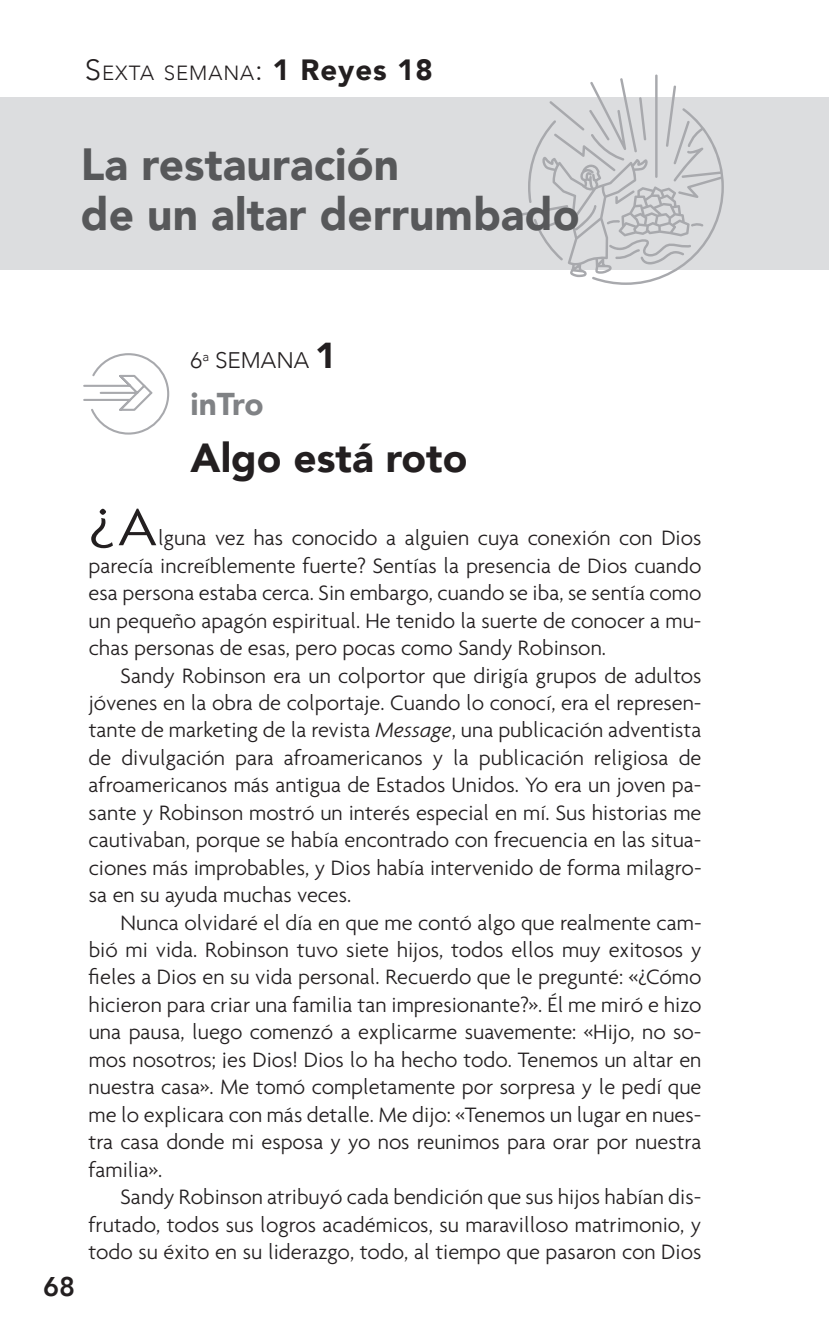
<style>
.page{position:relative;width:829px;height:1339px;background:#fff}
.page>*{position:absolute;margin:0;border:0;box-sizing:border-box;transform-origin:0 0}
.t1{font:300 56.25px "Agenda";color:#231f20;scale:1.22 1}
.t2{font:900 45px/49.5px "Avenir";color:#57585a}
.t3{font:900 40.5px "Avenir";color:#231f20}
.t4{font:900 31.5px "Avenir";letter-spacing:-.01em;color:#808285}
.t5{font:800 27px "Avenir";color:#231f20}
.t6{font:300 22.5px/27.4px "Agenda";color:#231f20;text-align:justify}
.t7{font:300 22.5px "Avenir";color:#231f20}
.t8{font:300 20.47px "Avenir";letter-spacing:.045em;color:#231f20}
.s1{font-size:29.25px}
.s2{font-weight:900;font-size:29.25px}
.s3{font-weight:900;font-size:36px}
.s4{font-style:italic}
</style>
<div class="page">
<div style="left:0;top:97px;width:828px;height:173px;background:#dcdddf"></div>
<svg style="left:83px;top:353px;width:87px;height:82px"></svg>
<hr style="left:655px;top:75px;width:2px;height:103px;background:#a8a9ad">
<svg style="left:517px;top:78px;width:206px;height:207px"></svg>
<p class="t8" style="left:85px;top:61px;width:349px"><span class="s1">S</span>EXTA SEMANA<span class="s1">:</span> <span class="s2">1 Reyes 18</span></p>
<h2 class="t2" style="left:81px;top:138px;width:500px">La restauración<br>de un altar derrumbado</h2>
<p class="t5" style="left:43px;top:1266px;width:33px">68</p>
<p class="t7" style="left:190px;top:347px;width:147px">6<sup>a</sup> SEMANA <span class="s3">1</span></p>
<h3 class="t4" style="left:190px;top:377px;width:74px">inTro</h3>
<h3 class="t3" style="left:190px;top:424px;width:278px">Algo está roto</h3>
<h1 class="t1" style="left:88px;top:494px;width:59px">¿A</h1>
<p class="t6" style="left:88px;top:524px;width:614px;text-indent:70px">lguna vez has conocido a alguien cuya conexión con Dios parecía increíblemente fuerte? Sentías la presencia de Dios cuando esa persona estaba cerca. Sin embargo, cuando se iba, se sentía como un pequeño apagón espiritual. He tenido la suerte de conocer a mu&shy;chas personas de esas, pero pocas como Sandy Robinson.</p>
<p class="t6" style="left:88px;top:661px;width:614px;text-indent:32px">Sandy Robinson era un colportor que dirigía grupos de adultos jóvenes en la obra de colportaje. Cuando lo conocí, era el represen&shy;tante de marketing de la revista <span class="s4">Message</span>, una publicación adventista de divulgación para afroamericanos y la publicación religiosa de afroamericanos más antigua de Estados Unidos. Yo era un joven pa&shy;sante y Robinson mostró un interés especial en mí. Sus historias me cautivaban, porque se había encontrado con frecuencia en las situa&shy;ciones más improbables, y Dios había intervenido de forma milagro&shy;sa en su ayuda muchas veces.</p>
<p class="t6" style="left:88px;top:908px;width:614px;text-indent:32px">Nunca olvidaré el día en que me contó algo que realmente cam&shy;bió mi vida. Robinson tuvo siete hijos, todos ellos muy exitosos y fieles a Dios en su vida personal. Recuerdo que le pregunté: «¿Cómo hicieron para criar una familia tan impresionante?». Él me miró e hizo una pausa, luego comenzó a explicarme suavemente: «Hijo, no so&shy;mos nosotros; ¡es Dios! Dios lo ha hecho todo. Tenemos un altar en nuestra casa». Me tomó completamente por sorpresa y le pedí que me lo explicara con más detalle. Me dijo: «Tenemos un lugar en nues&shy;tra casa donde mi esposa y yo nos reunimos para orar por nuestra familia».</p>
<p class="t6" style="left:88px;top:1183px;width:614px;text-indent:32px">Sandy Robinson atribuyó cada bendición que sus hijos habían dis&shy;frutado, todos sus logros académicos, su maravilloso matrimonio, y todo su éxito en su liderazgo, todo, al tiempo que pasaron con Dios</p>
</div>
